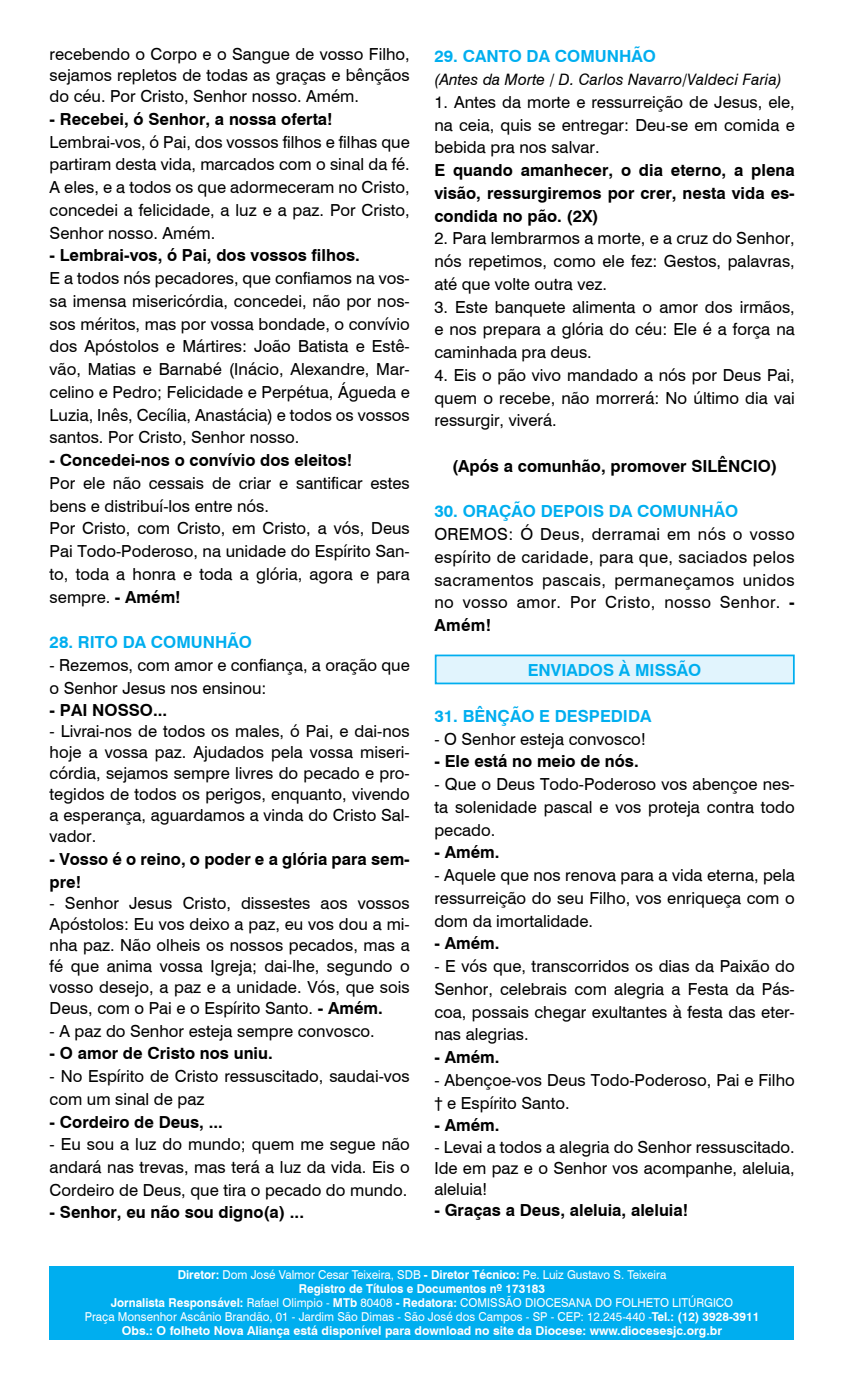
<style>
.page{position:relative;width:844px;height:1389px;background:#fff}
.page>*{position:absolute;margin:0;border:0;box-sizing:border-box;transform-origin:0 0}
.t1{font:16.62px/22.8px "Swiss 721 BT";color:#000;text-align:justify}
.t2{font:700 16.62px/22.8px "Swiss 721 BT";color:#000}
.t3{font:700 16.62px "Swiss 721 BT";color:#00aeef}
.t4{font:italic 15.75px "Swiss 721 BT";letter-spacing:.01em;color:#000}
.t5{font:700 12.25px/14px "Swiss 721 BT";color:#fff;text-align:center;scale:.95 1}
.s1{font-weight:700}
.s2{font-weight:400}
</style>
<div class="page">
<div style="left:434px;top:655px;width:360px;height:29px;background:#e1f4fd;border:2px solid #00aeef"></div>
<div style="left:50px;top:1266px;width:744px;height:73px;background:#00aeef"></div>
<p class="t1" style="left:50px;top:43px;width:361px;line-height:21.2px">recebendo o Corpo e o Sangue de vosso Filho, sejamos repletos de todas as graças e bênçãos do céu. Por Cristo, Senhor nosso. Amém.</p>
<p class="t2" style="left:50px;top:107px;width:284px">- Recebei, ó Senhor, a nossa oferta!</p>
<p class="t1" style="left:50px;top:130px;width:361px">Lembrai-vos, ó Pai, dos vossos filhos e filhas que partiram desta vida, marcados com o sinal da fé.<br>A eles, e a todos os que adormeceram no Cristo, concedei a felicidade, a luz e a paz. Por Cristo, Senhor nosso. Amém.</p>
<p class="t2" style="left:50px;top:244px;width:312px">- Lembrai-vos, ó Pai, dos vossos filhos.</p>
<p class="t1" style="left:50px;top:266px;width:361px">E a todos nós pecadores, que confiamos na vos&shy;sa imensa misericórdia, concedei, não por nos&shy;sos méritos, mas por vossa bondade, o convívio dos Apóstolos e Mártires: João Batista e Estê&shy;vão, Matias e Barnabé (Inácio, Alexandre, Mar&shy;celino e Pedro; Felicidade e Perpétua, Águeda e Luzia, Inês, Cecília, Anastácia) e todos os vossos santos. Por Cristo, Senhor nosso.</p>
<p class="t2" style="left:50px;top:448px;width:304px">- Concedei-nos o convívio dos eleitos!</p>
<p class="t1" style="left:50px;top:471px;width:361px;text-align:left">Por ele não cessais de criar e santificar estes bens e distribuí-los entre nós.<br>Por Cristo, com Cristo, em Cristo, a vós, Deus Pai Todo-Poderoso, na unidade do Espírito San&shy;to, toda a honra e toda a glória, agora e para sempre. <span class="s1">- Amém!</span></p>
<p class="t3" style="left:50px;top:631px;width:204px">28. RITO DA COMUNHÃO</p>
<p class="t1" style="left:50px;top:653px;width:361px">- Rezemos, com amor e confiança, a oração que o Senhor Jesus nos ensinou:</p>
<p class="t2" style="left:50px;top:698px;width:119px">- PAI NOSSO...</p>
<p class="t1" style="left:50px;top:720px;width:361px;line-height:21px">- Livrai-nos de todos os males, ó Pai, e dai-nos hoje a vossa paz. Ajudados pela vossa miseri&shy;córdia, sejamos sempre livres do pecado e pro&shy;tegidos de todos os perigos, enquanto, vivendo a esperança, aguardamos a vinda do Cristo Sal&shy;vador.</p>
<p class="t2" style="left:50px;top:847px;width:361px">- Vosso é o reino, o poder e a glória para sem&shy;pre!</p>
<p class="t1" style="left:50px;top:892px;width:361px;line-height:21px">- Senhor Jesus Cristo, dissestes aos vossos Apóstolos: Eu vos deixo a paz, eu vos dou a mi&shy;nha paz. Não olheis os nossos pecados, mas a fé que anima vossa Igreja; dai-lhe, segundo o vosso desejo, a paz e a unidade. Vós, que sois Deus, com o Pai e o Espírito Santo. <span class="s1">- Amém.</span></p>
<p class="t1" style="left:50px;top:1019px;width:326px">- A paz do Senhor esteja sempre convosco.</p>
<p class="t2" style="left:50px;top:1041px;width:224px">- O amor de Cristo nos uniu.</p>
<p class="t1" style="left:50px;top:1064px;width:361px">- No Espírito de Cristo ressuscitado, saudai-vos com um sinal de paz</p>
<p class="t2" style="left:50px;top:1110px;width:175px">- Cordeiro de Deus, ...</p>
<p class="t1" style="left:50px;top:1132px;width:361px">- Eu sou a luz do mundo; quem me segue não andará nas trevas, mas terá a luz da vida. Eis o Cordeiro de Deus, que tira o pecado do mundo.</p>
<p class="t2" style="left:50px;top:1201px;width:256px">- Senhor, eu não sou digno(a) ...</p>
<p class="t3" style="left:434px;top:45px;width:223px">29. CANTO DA COMUNHÃO</p>
<p class="t4" style="left:434px;top:69px;width:349px">(Antes da Morte / D. Carlos Navarro/Valdeci Faria)</p>
<p class="t1" style="left:434px;top:90px;width:362px">1. Antes da morte e ressurreição de Jesus, ele, na ceia, quis se entregar: Deu-se em comida e bebida pra nos salvar.</p>
<p class="t2" style="left:434px;top:158px;width:362px;text-align:justify">E quando amanhecer, o dia eterno, a plena visão, ressurgiremos por crer, nesta vida es&shy;condida no pão. (2X)</p>
<p class="t1" style="left:434px;top:226px;width:362px">2. Para lembrarmos a morte, e a cruz do Senhor, nós repetimos, como ele fez: Gestos, palavras, até que volte outra vez.</p>
<p class="t1" style="left:434px;top:295px;width:362px">3. Este banquete alimenta o amor dos irmãos, e nos prepara a glória do céu: Ele é a força na caminhada pra deus.</p>
<p class="t1" style="left:434px;top:363px;width:362px">4. Eis o pão vivo mandado a nós por Deus Pai, quem o recebe, não morrerá: No último dia vai ressurgir, viverá.</p>
<p class="t2" style="left:452px;top:454px;width:326px">(Após a comunhão, promover SILÊNCIO)</p>
<p class="t3" style="left:434px;top:500px;width:305px">30. ORAÇÃO DEPOIS DA COMUNHÃO</p>
<p class="t1" style="left:434px;top:522px;width:362px">OREMOS: Ó Deus, derramai em nós o vosso espírito de caridade, para que, saciados pelos sacramentos pascais, permaneçamos unidos no vosso amor. Por Cristo, nosso Senhor. <span class="s1">- Amém!</span></p>
<p class="t3" style="left:527px;top:659px;width:175px">ENVIADOS À MISSÃO</p>
<p class="t3" style="left:434px;top:705px;width:219px">31. BÊNÇÃO E DESPEDIDA</p>
<p class="t1" style="left:434px;top:727px;width:213px">- O Senhor esteja convosco!</p>
<p class="t2" style="left:434px;top:750px;width:206px">- Ele está no meio de nós.</p>
<p class="t1" style="left:434px;top:772px;width:362px">- Que o Deus Todo-Poderoso vos abençoe nes&shy;ta solenidade pascal e vos proteja contra todo pecado.</p>
<p class="t2" style="left:434px;top:841px;width:67px">- Amém.</p>
<p class="t1" style="left:434px;top:863px;width:362px">- Aquele que nos renova para a vida eterna, pela ressurreição do seu Filho, vos enriqueça com o dom da imortalidade.</p>
<p class="t2" style="left:434px;top:932px;width:67px">- Amém.</p>
<p class="t1" style="left:434px;top:954px;width:362px">- E vós que, transcorridos os dias da Paixão do Senhor, celebrais com alegria a Festa da Pás&shy;coa, possais chegar exultantes à festa das eter&shy;nas alegrias.</p>
<p class="t2" style="left:434px;top:1045px;width:67px">- Amém.</p>
<p class="t1" style="left:434px;top:1068px;width:362px">- Abençoe-vos Deus Todo-Poderoso, Pai e Filho † e Espírito Santo.</p>
<p class="t2" style="left:434px;top:1114px;width:67px">- Amém.</p>
<p class="t1" style="left:434px;top:1135px;width:362px;line-height:21.2px">- Levai a todos a alegria do Senhor ressuscitado.<br>Ide em paz e o Senhor vos acompanhe, aleluia, aleluia!</p>
<p class="t2" style="left:434px;top:1198px;width:255px">- Graças a Deus, aleluia, aleluia!</p>
<p class="t5" style="left:85px;top:1268px;width:711px">Diretor: <span class="s2">Dom José Valmor Cesar Teixeira, SDB</span> - Diretor Técnico: <span class="s2">Pe. Luiz Gustavo S. Teixeira<br></span>Registro de Títulos e Documentos nº 173183<br>Jornalista Responsável: <span class="s2">Rafael Olimpio -</span> MTb <span class="s2">80408</span> - Redatora: <span class="s2">COMISSÃO DIOCESANA DO FOLHETO LITÚRGICO<br>Praça Monsenhor Ascânio Brandão, 01 - Jardim São Dimas - São José dos Campos - SP - CEP: 12.245-440 -</span>Tel.: (12) 3928-3911<br>Obs.: O folheto Nova Aliança está disponível para download no site da Diocese: www.diocesesjc.org.br</p>
</div>
